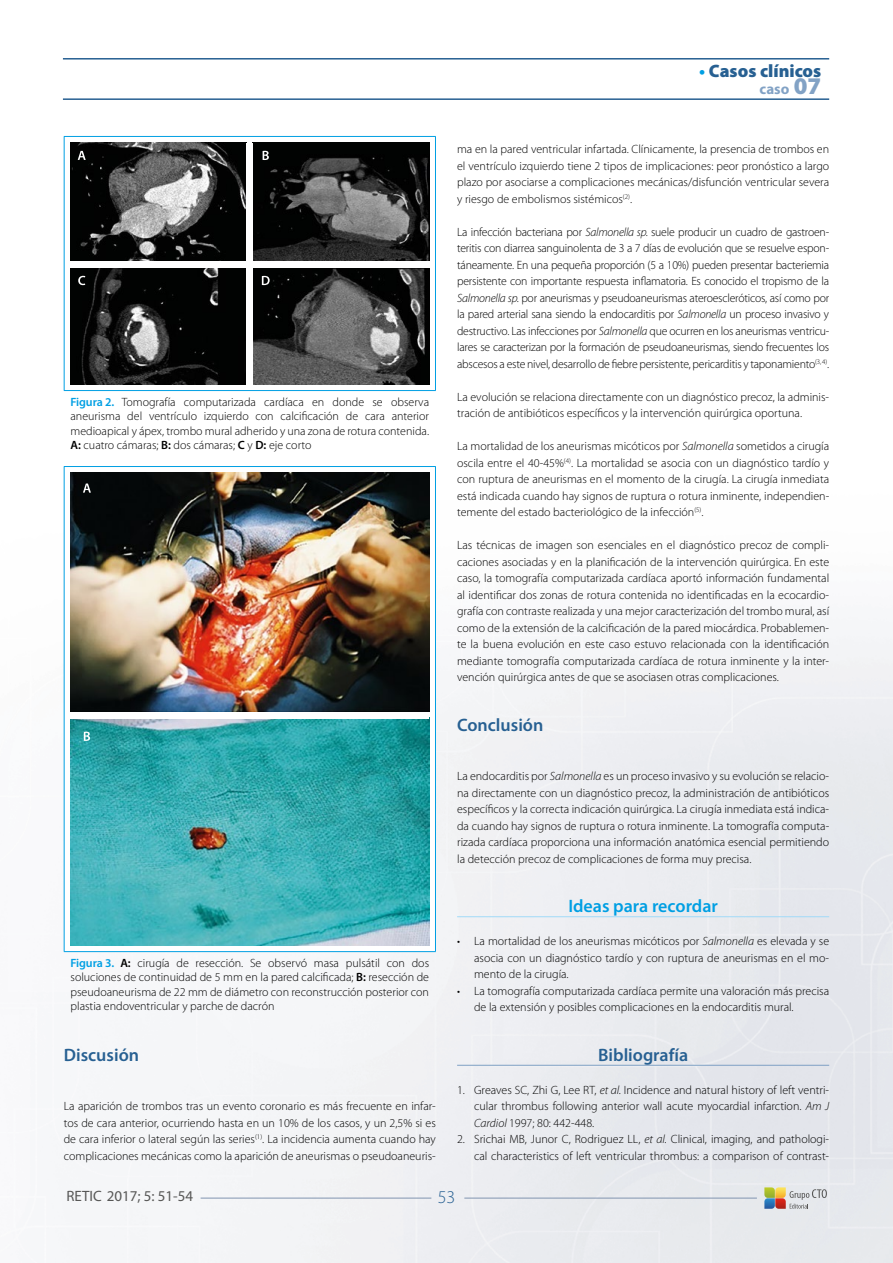
<style>
.page{position:relative;width:893px;height:1263px;background:#fff}
.page>*{position:absolute;margin:0;border:0;box-sizing:border-box;transform-origin:0 0}
.t1{font:600 18px "Myriad Pro";color:#276092}
.t2{font:600 18px "Myriad Pro";color:#009fe3}
.t3{font:900 18px "Myriad Pro";color:#276092}
.t4{font:300 18px "Myriad Pro";color:#276092}
.t5{font:15px "Myriad Pro";color:#575756}
.t6{font:700 15px "Myriad Pro";color:#82a2c5}
.t7{font:300 12px/16.5px "Myriad Pro";color:#000;text-align:justify}
.s1{font-weight:600;color:#009fe3}
.s2{font-weight:600}
.s3{font-weight:700;color:#009fe3}
.s4{font-style:inherit}
.s5{font-weight:900;font-size:24px}
.s6{font-style:italic}
</style>
<div class="page">
<svg style="left:764px;top:1187px;width:63px;height:22px"></svg>
<hr style="left:464px;top:1198px;width:293px;height:1px;background:#8194b0">
<hr style="left:63px;top:58px;width:766px;height:2px;background:#276092">
<hr style="left:63px;top:98px;width:766px;height:2px;background:#276092">
<hr style="left:201px;top:1198px;width:230px;height:1px;background:#8194b0">
<hr style="left:64px;top:136px;width:372px;height:1px;background:#009fe3">
<hr style="left:64px;top:137px;width:1px;height:253px;background:#009fe3">
<hr style="left:435px;top:137px;width:1px;height:253px;background:#009fe3">
<hr style="left:64px;top:390px;width:372px;height:1px;background:#009fe3">
<img style="left:70px;top:143px;width:176px;height:118px">
<img style="left:253px;top:143px;width:176px;height:118px">
<img style="left:70px;top:268px;width:176px;height:116px">
<img style="left:253px;top:268px;width:176px;height:116px">
<svg style="left:78px;top:151px;width:8px;height:9px"></svg>
<svg style="left:263px;top:151px;width:6px;height:9px"></svg>
<svg style="left:78px;top:276px;width:7px;height:9px"></svg>
<svg style="left:262px;top:276px;width:8px;height:9px"></svg>
<svg style="left:65px;top:467px;width:370px;height:479px"></svg>
<hr style="left:64px;top:466px;width:372px;height:1px;background:#009fe3">
<hr style="left:64px;top:467px;width:1px;height:484px;background:#009fe3">
<hr style="left:435px;top:467px;width:1px;height:484px;background:#009fe3">
<hr style="left:64px;top:951px;width:372px;height:1px;background:#009fe3">
<img style="left:71px;top:473px;width:358px;height:239px">
<img style="left:71px;top:718px;width:358px;height:227px">
<div style="left:70px;top:712px;width:359px;height:6px;background:#fff"></div>
<svg style="left:83px;top:483px;width:8px;height:10px"></svg>
<svg style="left:84px;top:732px;width:6px;height:9px"></svg>
<hr style="left:457px;top:916px;width:372px;height:1px;background:#a1daf8">
<hr style="left:457px;top:1065px;width:372px;height:1px;background:#7ea0c4">
<p class="t7" style="left:71px;top:395px;width:360px;line-height:14.4px"><span class="s1">Figura 2.</span> Tomografía computarizada cardíaca en donde se observa aneurisma del ventrículo izquierdo con calcificación de cara anterior medioapical y ápex, trombo mural adherido y una zona de rotura contenida.<br><span class="s2">A:</span> cuatro cámaras; <span class="s2">B:</span> dos cámaras; <span class="s2">C</span> y <span class="s2">D:</span> eje corto</p>
<p class="t7" style="left:71px;top:956px;width:360px;line-height:14.4px"><span class="s1">Figura 3.</span> <span class="s2">A:</span> cirugía de resección. Se observó masa pulsátil con dos soluciones de continuidad de 5 mm en la pared calcificada; <span class="s2">B:</span> resección de pseudoaneurisma de 22 mm de diámetro con reconstrucción posterior con plastia endoventricular y parche de dacrón</p>
<h1 class="t1" style="left:64px;top:1043px;width:77px">Discusión</h1>
<p class="t7" style="left:64px;top:1098px;width:374px">La aparición de trombos tras un evento coronario es más frecuente en infar&shy;tos de cara anterior, ocurriendo hasta en un 10% de los casos, y un 2,5% si es de cara inferior o lateral según las series<sup>(1)</sup>. La incidencia aumenta cuando hay complicaciones mecánicas como la aparición de aneurismas o pseudoaneuris-</p>
<h1 class="t3" style="left:699px;top:59px;width:124px"><span class="s3">•</span> <span class="s4">C</span>asos clínicos</h1>
<p class="t6" style="left:759px;top:79px;width:63px">caso <span class="s5">07</span></p>
<p class="t7" style="left:457px;top:141px;width:374px">ma en la pared ventricular infartada. Clínicamente, la presencia de trombos en el ventrículo izquierdo tiene 2 tipos de implicaciones: peor pronóstico a largo plazo por asociarse a complicaciones mecánicas/disfunción ventricular severa y riesgo de embolismos sistémicos<sup>(2)</sup>.</p>
<p class="t7" style="left:457px;top:223px;width:374px">La infección bacteriana por <span class="s6">Salmonella sp.</span> suele producir un cuadro de gastroen&shy;teritis con diarrea sanguinolenta de 3 a 7 días de evolución que se resuelve espon&shy;táneamente. En una pequeña proporción (5 a 10%) pueden presentar bacteriemia persistente con importante respuesta inflamatoria. Es conocido el tropismo de la <span class="s6">Salmonella sp.</span> por aneurismas y pseudoaneurismas ateroescleróticos, así como por la pared arterial sana siendo la endocarditis por <span class="s6">Salmonella</span> un proceso invasivo y destructivo. Las infecciones por <span class="s6">Salmonella</span> que ocurren en los aneurismas ventricu&shy;lares se caracterizan por la formación de pseudoaneurismas, siendo frecuentes los abscesos a este nivel, desarrollo de fiebre persistente, pericarditis y taponamiento<sup>(3,</sup> <sup>4)</sup>.</p>
<p class="t7" style="left:457px;top:388px;width:374px">La evolución se relaciona directamente con un diagnóstico precoz, la adminis&shy;tración de antibióticos específicos y la intervención quirúrgica oportuna.</p>
<p class="t7" style="left:457px;top:438px;width:374px">La mortalidad de los aneurismas micóticos por <span class="s6">Salmonella</span> sometidos a cirugía oscila entre el 40-45%<sup>(4)</sup>. La mortalidad se asocia con un diagnóstico tardío y con ruptura de aneurismas en el momento de la cirugía. La cirugía inmediata está indicada cuando hay signos de ruptura o rotura inminente, independien&shy;temente del estado bacteriológico de la infección<sup>(5)</sup>.</p>
<p class="t7" style="left:457px;top:537px;width:374px">Las técnicas de imagen son esenciales en el diagnóstico precoz de compli&shy;caciones asociadas y en la planificación de la intervención quirúrgica. En este caso, la tomografía computarizada cardíaca aportó información fundamental al identificar dos zonas de rotura contenida no identificadas en la ecocardio&shy;grafía con contraste realizada y una mejor caracterización del trombo mural, así como de la extensión de la calcificación de la pared miocárdica. Probablemen&shy;te la buena evolución en este caso estuvo relacionada con la identificación mediante tomografía computarizada cardíaca de rotura inminente y la inter&shy;vención quirúrgica antes de que se asociasen otras complicaciones.</p>
<h1 class="t1" style="left:457px;top:713px;width:88px">Conclusión</h1>
<p class="t7" style="left:457px;top:768px;width:374px">La endocarditis por <span class="s6">Salmonella</span> es un proceso invasivo y su evolución se relacio&shy;na directamente con un diagnóstico precoz, la administración de antibióticos específicos y la correcta indicación quirúrgica. La cirugía inmediata está indica&shy;da cuando hay signos de ruptura o rotura inminente. La tomografía computa&shy;rizada cardíaca proporciona una información anatómica esencial permitiendo la detección precoz de complicaciones de forma muy precisa.</p>
<h1 class="t2" style="left:568px;top:895px;width:151px">Ideas para recordar</h1>
<p class="t7" style="left:474px;top:933px;width:357px;text-indent:-17px">• La mortalidad de los aneurismas micóticos por <span class="s6">Salmonella</span> es elevada y se asocia con un diagnóstico tardío y con ruptura de aneurismas en el mo&shy;mento de la cirugía.</p>
<p class="t7" style="left:474px;top:982px;width:357px;text-indent:-17px">• La tomografía computarizada cardíaca permite una valoración más precisa de la extensión y posibles complicaciones en la endocarditis mural.</p>
<h1 class="t1" style="left:598px;top:1043px;width:92px">Bibliografía</h1>
<p class="t7" style="left:474px;top:1081px;width:357px;text-indent:-17px">1. Greaves SC, Zhi G, Lee RT, <span class="s6">et al.</span> Incidence and natural history of left ventri&shy;cular thrombus following anterior wall acute myocardial infarction. <span class="s6">Am J Cardiol</span> 1997; 80: 442-448.</p>
<p class="t7" style="left:457px;top:1131px;width:374px;text-align:right">2. Srichai MB, Junor C, Rodriguez LL, <span class="s6">et al.</span> Clinical, imaging, and pathologi&shy;cal characteristics of left ventricular thrombus: a comparison of contrast-</p>
<p class="t5" style="left:66px;top:1187px;width:128px">RETIC 2017; 5: 51-54</p>
<h1 class="t4" style="left:438px;top:1187px;width:19px">53</h1>
</div>
